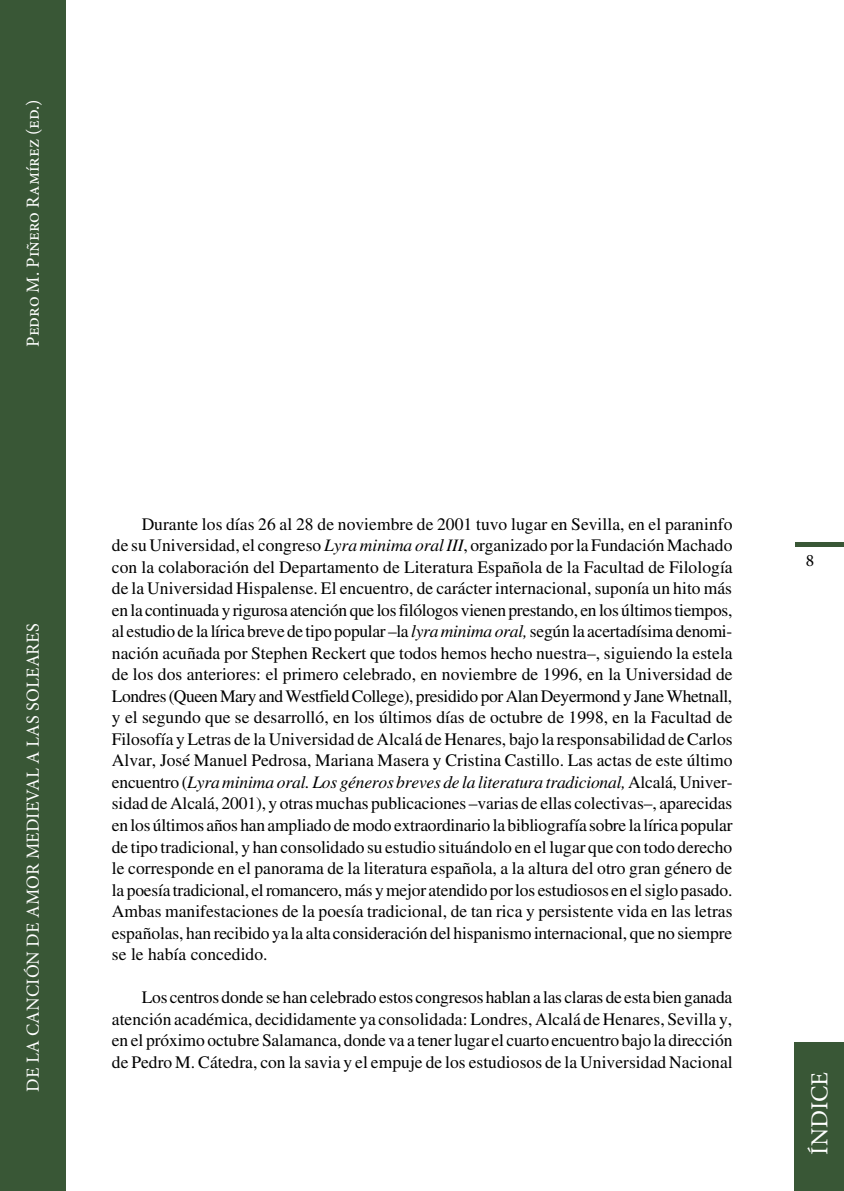
<style>
.page{position:relative;width:844px;height:1191px;background:#fff}
.page>*{position:absolute;margin:0;border:0;box-sizing:border-box;transform-origin:0 0}
.t1{font:24.5px "Minion Pro";color:#fff}
.t2{font:18.38px "Minion Pro";color:#fff}
.t3{font:17.5px/21.5px "Times";letter-spacing:.005em;color:#000;text-align:justify}
.t4{font:17.5px "Minion Pro";color:#000}
.s1{font-style:italic}
</style>
<div class="page">
<div style="left:0;top:0;width:66px;height:1191px;background:#395736"></div>
<div style="left:793px;top:1042px;width:50px;height:149px;background:#395736"></div>
<hr style="left:795px;top:543px;width:48px;height:4px;background:#395736">
<p class="t2" style="left:21px;top:347px;width:249px;rotate:-90deg">Pedro M. Piñero Ramírez (ed.)</p>
<p class="t2" style="left:21px;top:1091px;width:469px;rotate:-90deg">DE LA CANCIÓN DE AMOR MEDIEVAL A LAS SOLEARES</p>
<p class="t3" style="left:112px;top:513px;width:622px;text-indent:30px">Durante los días 26 al 28 de noviembre de 2001 tuvo lugar en Sevilla, en el paraninfo de su Universidad, el congreso <span class="s1">Lyra minima oral III</span>, organizado por la FundaciónMachado con la colaboración del Departamento de Literatura Española de la Facultad de Filología de la Universidad Hispalense. El encuentro, de carácter internacional, suponía un hito más enla continuada y rigurosa atención quelos filólogos vienen prestando, enlos últimostiempos, al estudio delalírica breve detipo popular –la <span class="s1">lyra minima oral,</span> según la acertadísima denomi&shy;nación acuñada por Stephen Reckert que todos hemos hecho nuestra–, siguiendo la estela de los dos anteriores: el primero celebrado, en noviembre de 1996, en la Universidad de Londres (QueenMary andWestfieldCollege), presidido por Alan Deyermond y JaneWhetnall, y el segundo que se desarrolló, en los últimos días de octubre de 1998, en la Facultad de Filosofía y Letras de la Universidad de Alcalá de Henares, bajo la responsabilidad de Carlos Alvar, José Manuel Pedrosa, Mariana Masera y Cristina Castillo. Las actas de este último encuentro (<span class="s1">Lyra minima oral. Los géneros breves dela literatura tradicional,</span>Alcalá, Univer&shy;sidad de Alcalá, 2001), y otras muchas publicaciones –varias de ellas colectivas–, aparecidas enlos últimos años han ampliado de modo extraordinario la bibliografía sobrelalírica popular de tipo tradicional, y han consolidado su estudio situándolo en el lugar que con todo derecho le corresponde en el panorama de la literatura española, a la altura del otro gran género de la poesíatradicional, el romancero, más y mejor atendido porlos estudiosos en el siglo pasado.<br>Ambas manifestaciones de la poesía tradicional, de tan rica y persistente vida en las letras españolas, han recibido yala alta consideración del hispanismo internacional, que no siempre se le había concedido.</p>
<p class="t3" style="left:112px;top:986px;width:622px;text-indent:30px">Los centros donde se han celebrado estos congresos hablan alas claras de esta bien ganada atención académica, decididamente ya consolidada: Londres, Alcalá de Henares, Sevilla y, en el próximo octubre Salamanca, donde va atenerlugar el cuarto encuentro bajo la dirección de Pedro M. Cátedra, con la savia y el empuje de los estudiosos de la Universidad Nacional</p>
<p class="t4" style="left:805px;top:548px;width:10px">8</p>
<h1 class="t1" style="left:803px;top:1154px;width:84px;rotate:-90deg">ÍNDICE</h1>
</div>
